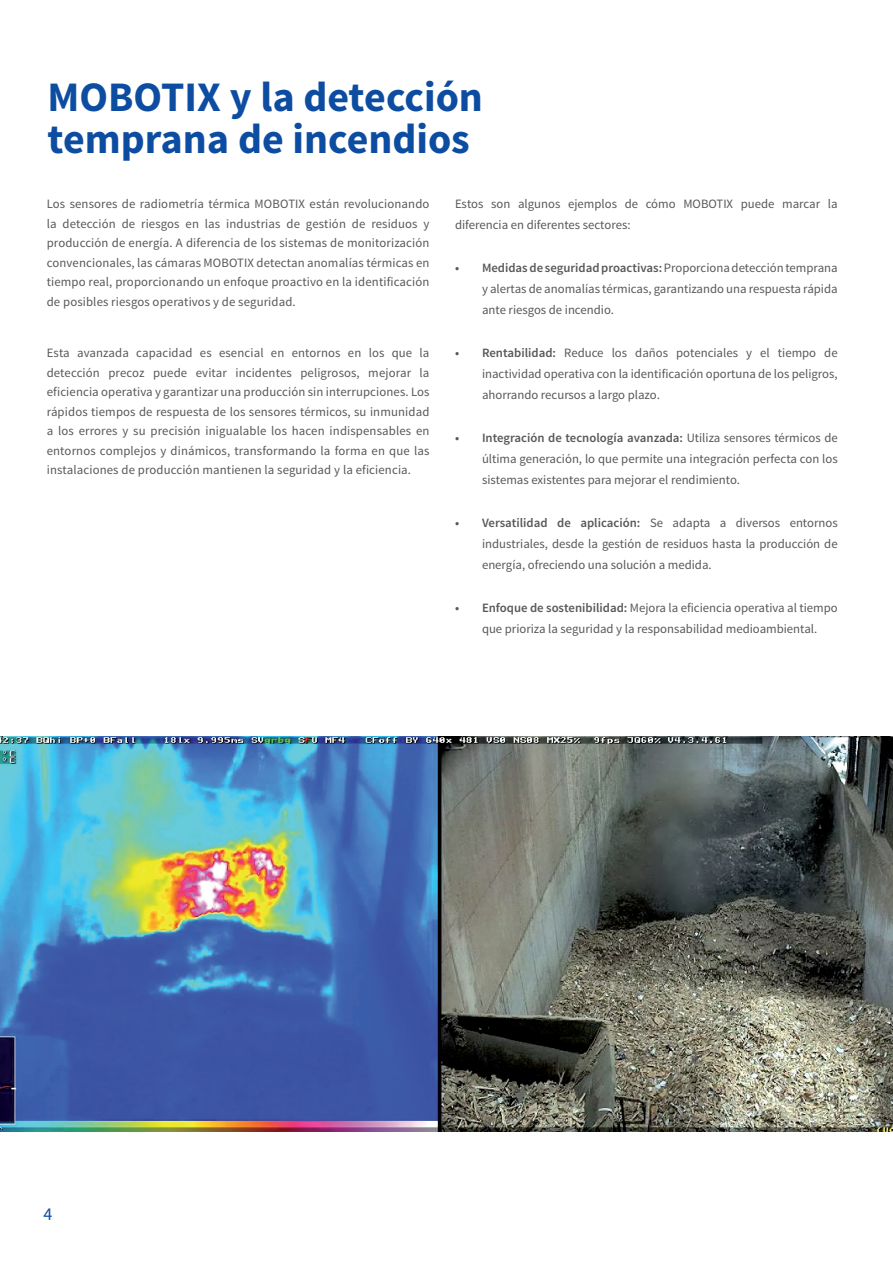
<style>
.page{position:relative;width:893px;height:1263px;background:#fff}
.page>*{position:absolute;margin:0;border:0;box-sizing:border-box;transform-origin:0 0}
.t1{font:700 42px/42px "Source Sans Pro";color:#0d4da1}
.t2{font:18px "Source Sans Pro";color:#0d4da1}
.t3{font:12.75px/19.5px "Source Sans Pro";color:#57585a;text-align:justify}
.s1{font-weight:600}
</style>
<div class="page">
<img style="left:0;top:736px;width:893px;height:395px">
<h1 class="t1" style="left:47px;top:78px;width:437px">MOBOTIX y la detección temprana de incendios</h1>
<p class="t3" style="left:47px;top:195px;width:384px">Los sensores de radiometría térmica MOBOTIX están revolucionando la detección de riesgos en las industrias de gestión de residuos y producción de energía. A diferencia de los sistemas de monitorización convencionales, las cámaras MOBOTIX detectan anomalías térmicas en tiempo real, proporcionando un enfoque proactivo en la identificación de posibles riesgos operativos y de seguridad.</p>
<p class="t3" style="left:47px;top:343px;width:384px">Esta avanzada capacidad es esencial en entornos en los que la detección precoz puede evitar incidentes peligrosos, mejorar la eficiencia operativa y garantizar una producción sin interrupciones. Los rápidos tiempos de respuesta de los sensores térmicos, su inmunidad a los errores y su precisión inigualable los hacen indispensables en entornos complejos y dinámicos, transformando la forma en que las instalaciones de producción mantienen la seguridad y la eficiencia.</p>
<p class="t3" style="left:455px;top:194px;width:384px;line-height:21px">Estos son algunos ejemplos de cómo MOBOTIX puede marcar la diferencia en diferentes sectores:</p>
<p class="t3" style="left:482px;top:258px;width:357px;line-height:21px;text-indent:-27px"><span class="s1">• Medidas de seguridad proactivas:</span> Proporciona detección temprana y alertas de anomalías térmicas, garantizando una respuesta rápida ante riesgos de incendio.</p>
<p class="t3" style="left:482px;top:343px;width:357px;line-height:21px;text-indent:-27px"><span class="s1">• Rentabilidad:</span> Reduce los daños potenciales y el tiempo de inactividad operativa con la identificación oportuna de los peligros, ahorrando recursos a largo plazo.</p>
<p class="t3" style="left:482px;top:428px;width:357px;line-height:21px;text-indent:-27px"><span class="s1">• Integración de tecnología avanzada:</span> Utiliza sensores térmicos de última generación, lo que permite una integración perfecta con los sistemas existentes para mejorar el rendimiento.</p>
<p class="t3" style="left:482px;top:513px;width:357px;line-height:21px;text-indent:-27px"><span class="s1">• Versatilidad de aplicación:</span> Se adapta a diversos entornos industriales, desde la gestión de residuos hasta la producción de energía, ofreciendo una solución a medida.</p>
<p class="t3" style="left:455px;top:598px;width:384px;line-height:21px;text-align:center"><span class="s1">• Enfoque de sostenibilidad:</span> Mejora la eficiencia operativa al tiempo que prioriza la seguridad y la responsabilidad medioambiental.</p>
<h2 class="t2" style="left:44px;top:1202px;width:10px">4</h2>
</div>
